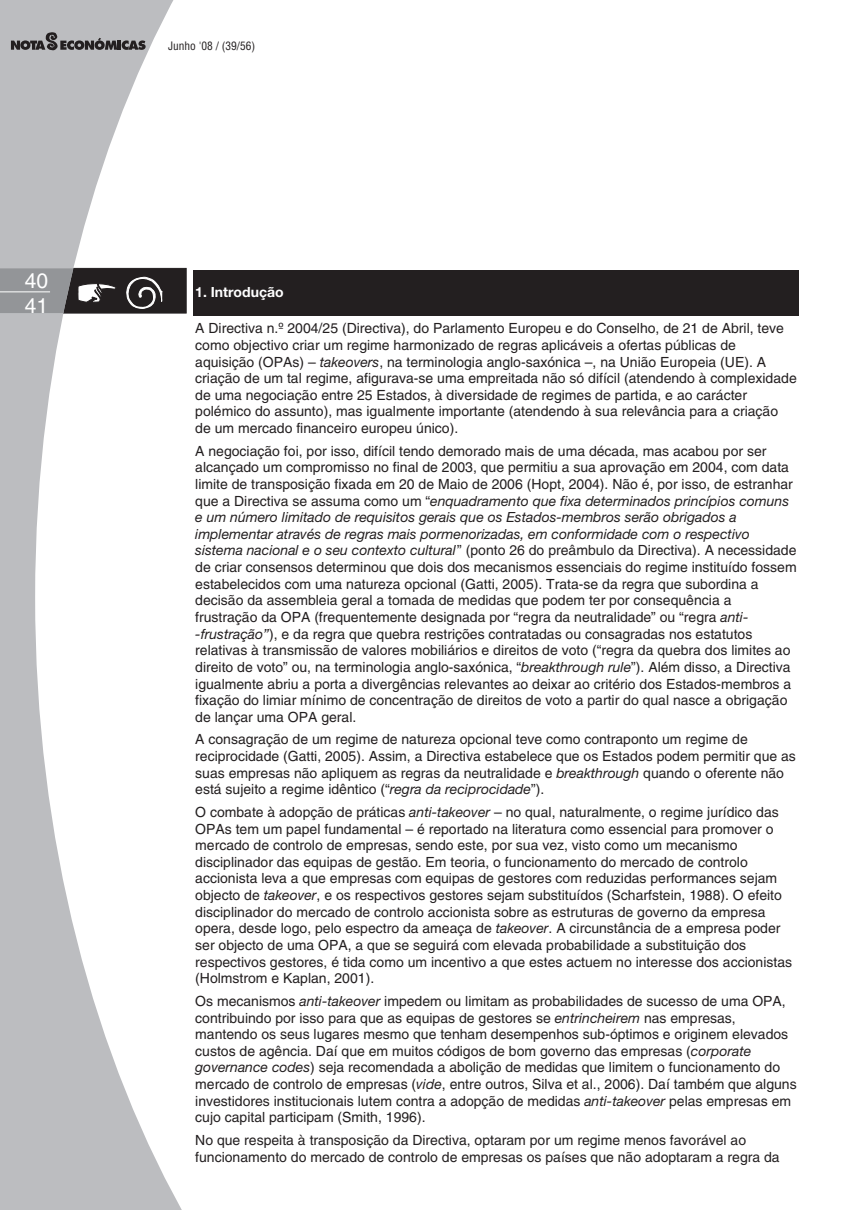
<style>
.page{position:relative;width:863px;height:1210px;background:#fff}
.page>*{position:absolute;margin:0;border:0;box-sizing:border-box;transform-origin:0 0}
.t1{font:21px/25.2px "Helvetica";color:#fff}
.t2{font:14px/16.6px "Helvetica";color:#231f20}
.t3{font:italic 14px/16.6px "Helvetica Neue";color:#231f20}
.t4{font:700 14px "Helvetica Neue";color:#fff}
.t5{font:condensed 11.38px "Helvetica";color:#231f20}
.s1{font-family:"Helvetica Neue";font-style:italic}
.s2{font-family:"Helvetica";font-style:normal}
</style>
<div class="page">
<svg style="left:0;top:0;width:187px;height:1209px"></svg>
<svg style="left:11px;top:32px;width:135px;height:19px;background:#838284"></svg>
<svg style="left:0;top:268px;width:186px;height:45px;background:#5d5b5d"></svg>
<hr style="left:0;top:291px;width:50px;height:1px;background:#fff">
<div style="left:193px;top:270px;width:606px;height:46px;background:#231f20"></div>
<h1 class="t1" style="left:25px;top:269px;width:25px">40<br>41</h1>
<p class="t5" style="left:168px;top:41px;width:89px">Junho '08 / (39/56)</p>
<p class="t4" style="left:195px;top:287px;width:90px">1. Introdução</p>
<p class="t2" style="left:195px;top:321px;width:603px">A Directiva n.º 2004/25 (Directiva), do Parlamento Europeu e do Conselho, de 21 de Abril, teve como objectivo criar um regime harmonizado de regras aplicáveis a ofertas públicas de aquisição (OPAs) – <span class="s1">takeovers</span>, na terminologia anglo-saxónica –, na União Europeia (UE). A criação de um tal regime, afigurava-se uma empreitada não só difícil (atendendo à complexidade de uma negociação entre 25 Estados, à diversidade de regimes de partida, e ao carácter polémico do assunto), mas igualmente importante (atendendo à sua relevância para a criação de um mercado financeiro europeu único).</p>
<p class="t2" style="left:195px;top:443px;width:599px">A negociação foi, por isso, difícil tendo demorado mais de uma década, mas acabou por ser alcançado um compromisso no final de 2003, que permitiu a sua aprovação em 2004, com data limite de transposição fixada em 20 de Maio de 2006 (Hopt, 2004). Não é, por isso, de estranhar</p>
<p class="t3" style="left:195px;top:493px;width:595px"><span class="s2">que a Directiva se assuma como um “</span>enquadramento que fixa determinados princípios comuns e um número limitado de requisitos gerais que os Estados-membros serão obrigados a implementar através de regras mais pormenorizadas, em conformidade com o respectivo</p>
<p class="t2" style="left:195px;top:543px;width:603px"><span class="s1">sistema nacional e o seu contexto cultural</span>” (ponto 26 do preâmbulo da Directiva). A necessidade de criar consensos determinou que dois dos mecanismos essenciais do regime instituído fossem estabelecidos com uma natureza opcional (Gatti, 2005). Trata-se da regra que subordina a decisão da assembleia geral a tomada de medidas que podem ter por consequência a frustração da OPA (frequentemente designada por “regra da neutralidade” ou “regra <span class="s1">anti--frustração”</span>), e da regra que quebra restrições contratadas ou consagradas nos estatutos relativas à transmissão de valores mobiliários e direitos de voto (“regra da quebra dos limites ao direito de voto” ou, na terminologia anglo-saxónica, “<span class="s1">breakthrough rule</span>”). Além disso, a Directiva igualmente abriu a porta a divergências relevantes ao deixar ao critério dos Estados-membros a fixação do limiar mínimo de concentração de direitos de voto a partir do qual nasce a obrigação de lançar uma OPA geral.</p>
<p class="t2" style="left:195px;top:732px;width:602px">A consagração de um regime de natureza opcional teve como contraponto um regime de reciprocidade (Gatti, 2005). Assim, a Directiva estabelece que os Estados podem permitir que as suas empresas não apliquem as regras da neutralidade e <span class="s1">breakthrough</span> quando o oferente não está sujeito a regime idêntico (“<span class="s1">regra da reciprocidade</span>”).</p>
<p class="t2" style="left:195px;top:805px;width:598px">O combate à adopção de práticas <span class="s1">anti-takeover</span> – no qual, naturalmente, o regime jurídico das OPAs tem um papel fundamental – é reportado na literatura como essencial para promover o mercado de controlo de empresas, sendo este, por sua vez, visto como um mecanismo disciplinador das equipas de gestão. Em teoria, o funcionamento do mercado de controlo accionista leva a que empresas com equipas de gestores com reduzidas performances sejam objecto de <span class="s1">takeover</span>, e os respectivos gestores sejam substituídos (Scharfstein, 1988). O efeito disciplinador do mercado de controlo accionista sobre as estruturas de governo da empresa opera, desde logo, pelo espectro da ameaça de <span class="s1">takeover</span>. A circunstância de a empresa poder ser objecto de uma OPA, a que se seguirá com elevada probabilidade a substituição dos respectivos gestores, é tida como um incentivo a que estes actuem no interesse dos accionistas (Holmstrom e Kaplan, 2001).</p>
<p class="t2" style="left:195px;top:993px;width:603px">Os mecanismos <span class="s1">anti-takeover</span> impedem ou limitam as probabilidades de sucesso de uma OPA, contribuindo por isso para que as equipas de gestores se <span class="s1">entrincheirem</span> nas empresas, mantendo os seus lugares mesmo que tenham desempenhos sub-óptimos e originem elevados custos de agência. Daí que em muitos códigos de bom governo das empresas (<span class="s1">corporate governance codes</span>) seja recomendada a abolição de medidas que limitem o funcionamento do mercado de controlo de empresas (<span class="s1">vide</span>, entre outros, Silva et al., 2006). Daí também que alguns investidores institucionais lutem contra a adopção de medidas <span class="s1">anti-takeover</span> pelas empresas em cujo capital participam (Smith, 1996).</p>
<p class="t2" style="left:195px;top:1132px;width:586px">No que respeita à transposição da Directiva, optaram por um regime menos favorável ao funcionamento do mercado de controlo de empresas os países que não adoptaram a regra da</p>
</div>
